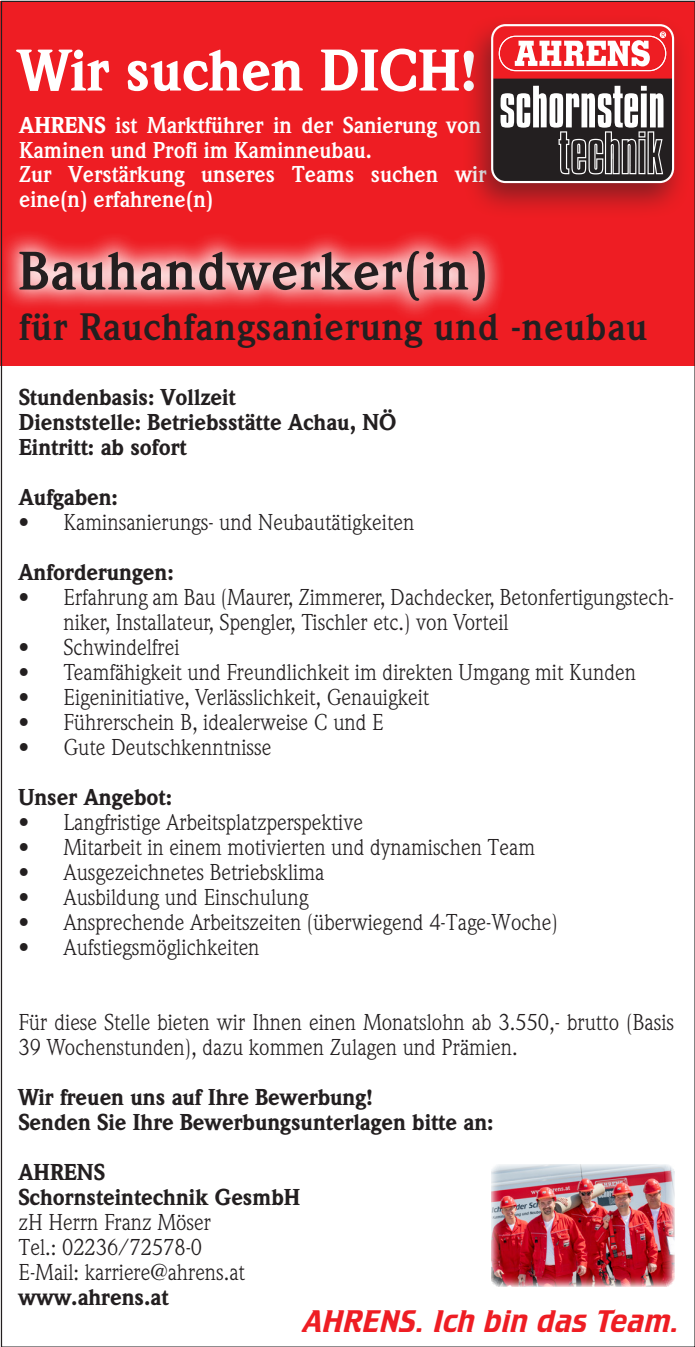
<style>
.page{position:relative;width:695px;height:1347px;background:#fff}
.page>*{position:absolute;margin:0;border:0;box-sizing:border-box;transform-origin:0 0}
.t1{font:900 57.5px "Weidemann Std";color:#fff;scale:.96 1}
.t2{font:700 53px "Weidemann Std";letter-spacing:.02em;color:#231f20}
.t3{font:700 37.5px "Weidemann Std";letter-spacing:.02em;color:#231f20}
.t4{font:italic 32.5px "Crillee EFOP";letter-spacing:.02em;color:#ee1d23}
.t5{font:22.5px/25px "Weidemann Std";color:#231f20;scale:.96 1}
.t6{font:900 22.5px/25px "Weidemann Std";color:#231f20;scale:.96 1}
.t7{font:700 22.5px/25px "Weidemann Std";color:#fff;scale:.96 1}
.s1{font-weight:900}
</style>
<div class="page">
<div style="left:0;top:1px;width:694px;height:364px;background:#ee1d23"></div>
<div style="left:0;top:229px;width:507px;height:94px;background:#fff;opacity:.9"></div>
<div style="left:461px;top:13px;width:230px;height:206px;background:#231f20;opacity:.5"></div>
<svg style="left:493px;top:26px;width:179px;height:155px"></svg>
<div style="left:498px;top:36px;width:168px;height:35px;border:1px solid #fff;border-radius:17px"></div>
<div style="left:491px;top:24px;width:183px;height:159px;border:2px solid #fff;border-radius:14px"></div>
<img style="left:491px;top:1164px;width:183px;height:122px">
<p class="t1" style="left:18px;top:36px;width:480px">Wir suchen DICH!</p>
<p class="t7" style="left:19px;top:113px;width:488px"><span class="s1">AHRENS</span> ist Marktführer in der Sanierung von Kaminen und Profi im Kaminneubau.<br>Zur Verstärkung unseres Teams suchen wir eine(n) erfahrene(n)</p>
<p class="t2" style="left:19px;top:240px;width:471px">Bauhandwerker(in)</p>
<p class="t3" style="left:19px;top:305px;width:629px">für Rauchfangsanierung und -neubau</p>
<p class="t6" style="left:19px;top:385px;width:395px">Stundenbasis: Vollzeit<br>Dienststelle: Betriebsstätte Achau, NÖ<br>Eintritt: ab sofort</p>
<p class="t6" style="left:19px;top:485px;width:105px">Aufgaben:</p>
<p class="t5" style="left:18px;top:509px;width:414px">• Kaminsanierungs- und Neubautätigkeiten</p>
<p class="t6" style="left:18px;top:560px;width:163px">Anforderungen:</p>
<p class="t5" style="left:63px;top:584px;width:637px;text-indent:-45px">• Erfahrung am Bau (Maurer, Zimmerer, Dachdecker, Betonfertigungstech&shy;niker, Installateur, Spengler, Tischler etc.) von Vorteil</p>
<p class="t5" style="left:18px;top:634px;width:169px">• Schwindelfrei</p>
<p class="t5" style="left:18px;top:659px;width:644px">• Teamfähigkeit und Freundlichkeit im direkten Umgang mit Kunden</p>
<p class="t5" style="left:18px;top:684px;width:429px">• Eigeninitiative, Verlässlichkeit, Genauigkeit</p>
<p class="t5" style="left:18px;top:709px;width:382px">• Führerschein B, idealerweise C und E</p>
<p class="t5" style="left:18px;top:734px;width:265px">• Gute Deutschkenntnisse</p>
<p class="t6" style="left:18px;top:785px;width:161px">Unser Angebot:</p>
<p class="t5" style="left:18px;top:809px;width:360px">• Langfristige Arbeitsplatzperspektive</p>
<p class="t5" style="left:18px;top:834px;width:539px">• Mitarbeit in einem motivierten und dynamischen Team</p>
<p class="t5" style="left:18px;top:859px;width:320px">• Ausgezeichnetes Betriebsklima</p>
<p class="t5" style="left:18px;top:884px;width:303px">• Ausbildung und Einschulung</p>
<p class="t5" style="left:18px;top:909px;width:563px">• Ansprechende Arbeitszeiten (überwiegend 4-Tage-Woche)</p>
<p class="t5" style="left:18px;top:934px;width:252px">• Aufstiegsmöglichkeiten</p>
<p class="t5" style="left:18px;top:1009px;width:684px">Für diese Stelle bieten wir Ihnen einen Monatslohn ab 3.550,- brutto (Basis<br>39 Wochenstunden), dazu kommen Zulagen und Prämien.</p>
<p class="t6" style="left:18px;top:1085px;width:496px">Wir freuen uns auf Ihre Bewerbung!<br>Senden Sie Ihre Bewerbungsunterlagen bitte an:</p>
<p class="t5" style="left:18px;top:1159px;width:295px"><span class="s1">AHRENS<br>Schornsteintechnik GesmbH </span>zH Herrn Franz Möser<br>Tel.: 02236/72578-0<br>E-Mail: karriere@ahrens.at <span class="s1">www.ahrens.at</span></p>
<p class="t4" style="left:303px;top:1302px;width:378px">AHRENS. Ich bin das Team.</p>
</div>
